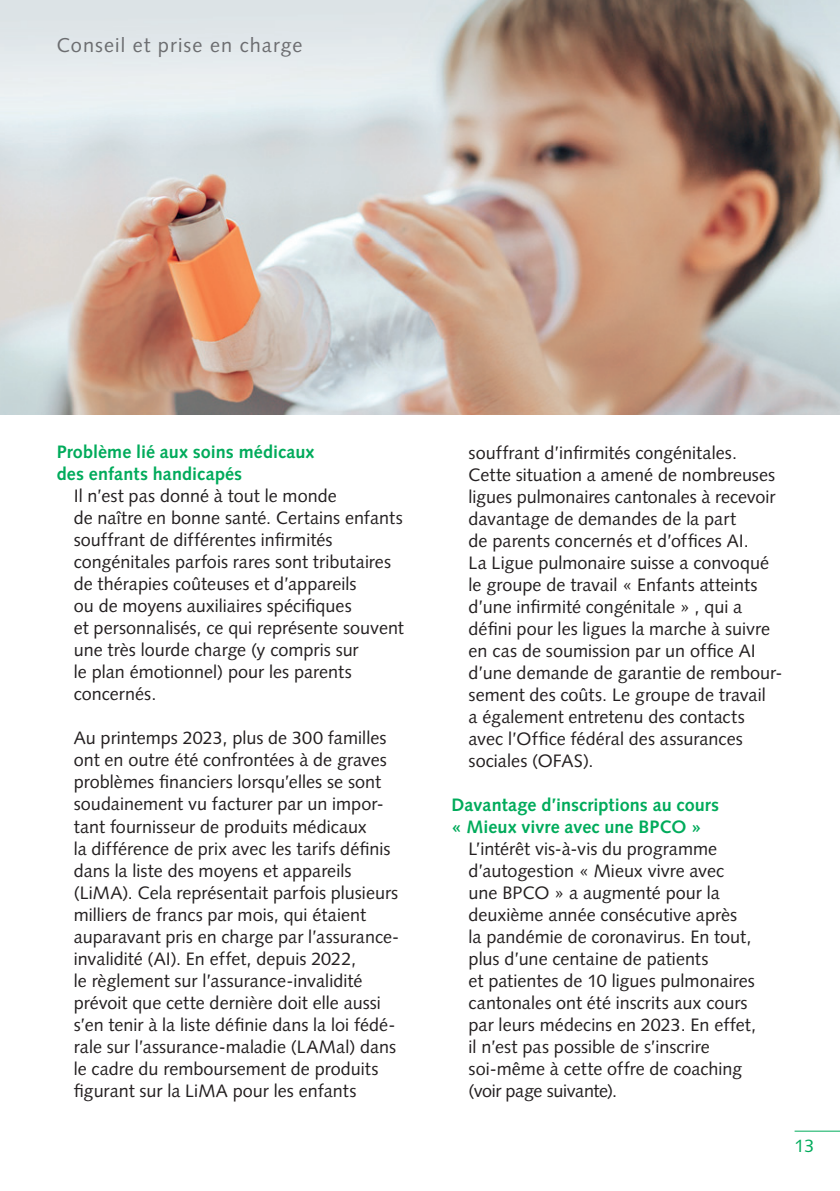
<style>
.page{position:relative;width:840px;height:1191px;background:#fff}
.page>*{position:absolute;margin:0;border:0;box-sizing:border-box;transform-origin:0 0}
.t1{font:20px "Syntax LT Std";letter-spacing:.05em;color:#6c6d70}
.t2{font:18px/22px "Syntax LT Std";color:#231f20}
.t3{font:700 18px/22px "Syntax LT Std";letter-spacing:.005em;color:#00ab5b}
.t4{font:18px "Syntax LT Std";color:#00ab5b}
</style>
<div class="page">
<hr style="left:794px;top:1130px;width:45px;height:1px;background:#00ab5b">
<img style="left:0;top:0;width:839px;height:414px">
<p class="t1" style="left:57px;top:33px;width:247px">Conseil et prise en charge</p>
<p class="t3" style="left:57px;top:441px;width:259px">Problème lié aux soins médicaux des enfants handicapés</p>
<p class="t2" style="left:74px;top:485px;width:331px">Il n’est pas donné à tout le monde<br>de naître en bonne santé. Certains enfants souffrant de différentes infirmités congénitales parfois rares sont tributaires de thérapies coûteuses et d’appareils<br>ou de moyens auxiliaires spécifiques<br>et personnalisés, ce qui représente souvent une très lourde charge (y compris sur<br>le plan émotionnel) pour les parents concernés.</p>
<p class="t2" style="left:74px;top:727px;width:326px">Au printemps 2023, plus de 300 familles ont en outre été confrontées à de graves problèmes financiers lorsqu’elles se sont soudainement vu facturer par un impor&shy;tant fournisseur de produits médicaux<br>la différence de prix avec les tarifs définis dans la liste des moyens et appareils (LiMA). Cela représentait parfois plusieurs milliers de francs par mois, qui étaient auparavant pris en charge par l’assurance-- invalidité (AI). En effet, depuis 2022,<br>le règlement sur l’assurance-invalidité prévoit que cette dernière doit elle aussi s’en tenir à la liste définie dans la loi fédé&shy;rale sur l’assurance-maladie (LAMal) dans le cadre du remboursement de produits figurant sur la LiMA pour les enfants</p>
<p class="t2" style="left:468px;top:441px;width:315px">souffrant d’infirmités congénitales.<br>Cette situation a amené de nombreuses ligues pulmonaires cantonales à recevoir davantage de demandes de la part<br>de parents concernés et d’offices AI.<br>La Ligue pulmonaire suisse a convoqué le groupe de travail « Enfants atteints d’une infirmité congénitale » , qui a défini pour les ligues la marche à suivre en cas de soumission par un office AI d’une demande de garantie de rembour&shy;sement des coûts. Le groupe de travail<br>a également entretenu des contacts avec l’Office fédéral des assurances sociales (OFAS).</p>
<p class="t3" style="left:451px;top:793px;width:269px">Davantage d’inscriptions au cours « Mieux vivre avec une BPCO »</p>
<p class="t2" style="left:468px;top:837px;width:289px">L’intérêt vis-à-vis du programme d’autogestion « Mieux vivre avec une BPCO » a augmenté pour la deuxième année consécutive après<br>la pandémie de coronavirus. En tout, plus d’une centaine de patients<br>et patientes de 10 ligues pulmonaires cantonales ont été inscrits aux cours par leurs médecins en 2023. En effet, il n’est pas possible de s’inscrire soi-même à cette offre de coaching (voir page suivante).</p>
<p class="t4" style="left:794px;top:1135px;width:21px">13</p>
</div>
